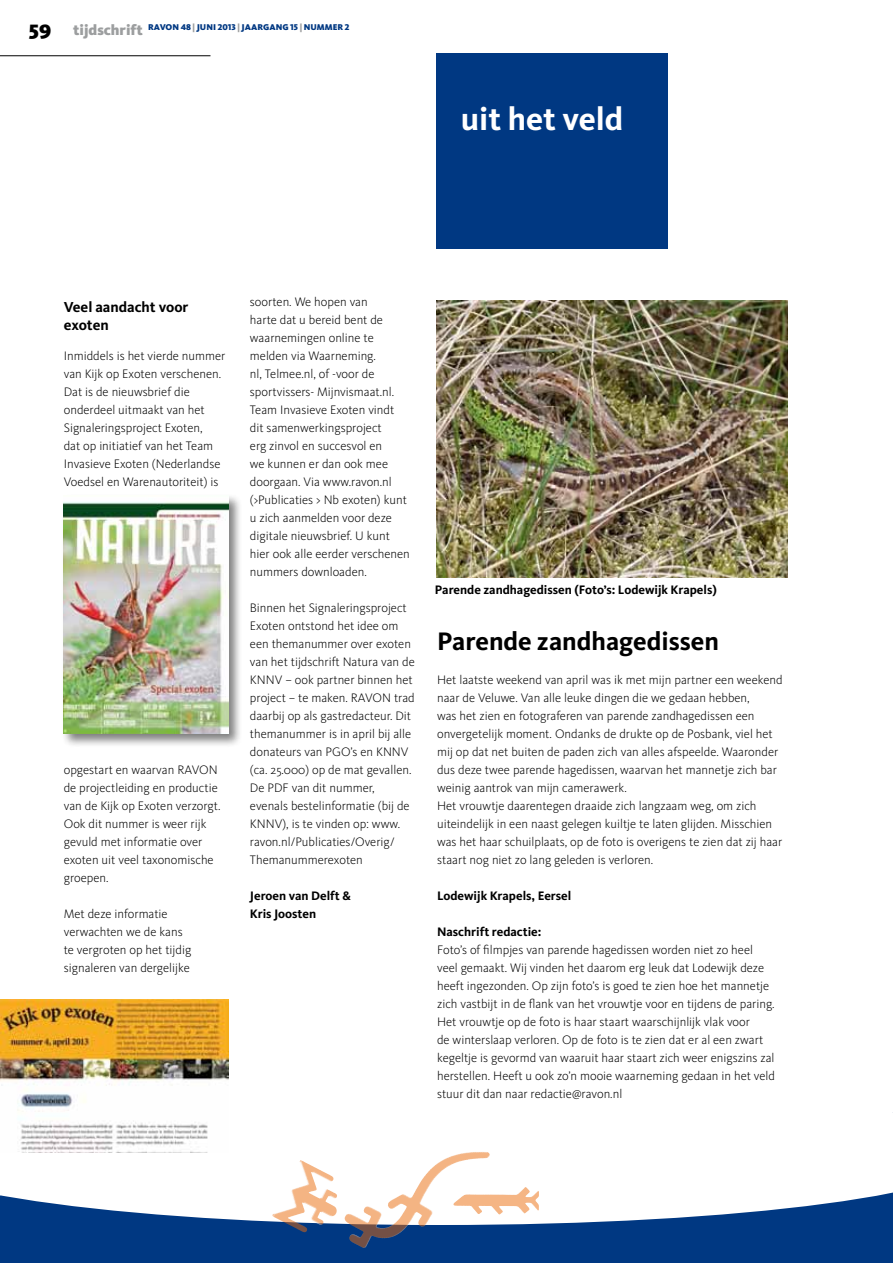
<style>
.page{position:relative;width:893px;height:1263px;background:#fff}
.page>*{position:absolute;margin:0;border:0;box-sizing:border-box;transform-origin:0 0}
.t1{font:700 33px "Kievit OT";color:#fff}
.t2{font:700 26.25px "Kievit OT";color:#000}
.t3{font:700 15px/18px "Kievit OT";color:#000}
.t4{font:300 12.75px/18px "Kievit OT";color:#000}
.t5{font:700 12.75px/18px "Kievit OT";color:#000}
.t6{font:900 8.7px "Kievit OT";letter-spacing:.005em;color:#003882}
.s1{font-size:21px;color:#000}
.s2{font-size:15px;color:#9c9e9f}
.s3{color:#9c9e9f}
</style>
<div class="page">
<hr style="left:0;top:55px;width:210px;height:1px;background:#000">
<div style="left:0;top:1113px;width:893px;height:150px;background:#003882"></div>
<svg style="left:0;top:1112px;width:893px;height:113px;background:#e7e9ee"></svg>
<img style="left:0;top:1000px;width:229px;height:152px">
<div style="left:61px;top:494px;width:182px;height:253px;background:#000;opacity:.5"></div>
<img style="left:64px;top:496px;width:165px;height:237px">
<div style="left:436px;top:54px;width:232px;height:195px;background:#003882"></div>
<img style="left:436px;top:300px;width:351px;height:278px">
<p class="t6" style="left:29px;top:21px;width:223px"><span class="s1">59</span> <span class="s2">TIJDSCHRIFT</span> RAVON 48 <span class="s3">|</span> JUN I 2013 <span class="s3">|</span> JAAR</p>
<p class="t6" style="left:263px;top:21px;width:88px">GANG 15 <span class="s3">|</span> N UMMER 2</p>
<h1 class="t1" style="left:461px;top:99px;width:164px">uit het veld</h1>
<p class="t3" style="left:64px;top:298px;width:126px">Veel aandacht voor exoten</p>
<p class="t4" style="left:64px;top:347px;width:163px">Inmiddels is het vierde nummer van Kijk op Exoten verschenen.<br>Dat is de nieuwsbrief die onderdeel uitmaakt van het<br>Signaleringsproject Exoten,<br>dat op initiatief van het Team<br>Invasieve Exoten (Nederlandse<br>Voedsel en Warenautoriteit) is</p>
<p class="t4" style="left:64px;top:761px;width:158px">opgestart en waarvan RAVON de projectleiding en productie van de Kijk op Exoten verzorgt.<br>Ook dit nummer is weer rijk gevuld met informatie over exoten uit veel taxonomische groepen.</p>
<p class="t4" style="left:64px;top:905px;width:129px">Met deze informatie verwachten we de kans te vergroten op het tijdig signaleren van dergelijke</p>
<p class="t4" style="left:250px;top:293px;width:161px">soorten. We hopen van<br>harte dat u bereid bent de waarnemingen online te melden via Waarneming.<br>nl, Telmee.nl, of -voor de sportvissers- Mijnvismaat.nl.<br>Team Invasieve Exoten vindt dit samenwerkingsproject<br>erg zinvol en succesvol en<br>we kunnen er dan ook mee doorgaan. Via www.ravon.nl (&gt;Publicaties &gt; Nb exoten) kunt u zich aanmelden voor deze digitale nieuwsbrief. U kunt hier ook alle eerder verschenen nummers downloaden.</p>
<p class="t4" style="left:250px;top:599px;width:166px">Binnen het Signaleringsproject<br>Exoten ontstond het idee om een themanummer over exoten van het tijdschrift Natura van de<br>KNNV – ook partner binnen het project – te maken. RAVON trad daarbij op als gastredacteur. Dit themanummer is in april bij alle donateurs van PGO’s en KNNV (ca. 25.000) op de mat gevallen.<br>De PDF van dit nummer, evenals bestelinformatie (bij de<br>KNNV), is te vinden op: www. ravon.nl/Publicaties/Overig/<br>Themanummerexoten</p>
<p class="t5" style="left:250px;top:887px;width:102px">Jeroen van Delft &amp;<br>Kris Joosten</p>
<p class="t5" style="left:435px;top:581px;width:283px">Parende zandhagedissen (Foto’s: Lodewijk Krapels)</p>
<h2 class="t2" style="left:437px;top:625px;width:284px">Parende zandhagedissen</h2>
<p class="t4" style="left:437px;top:671px;width:347px">Het laatste weekend van april was ik met mijn partner een weekend naar de Veluwe. Van alle leuke dingen die we gedaan hebben,<br>was het zien en fotograferen van parende zandhagedissen een onvergetelijk moment. Ondanks de drukte op de Posbank, viel het mij op dat net buiten de paden zich van alles afspeelde. Waaronder dus deze twee parende hagedissen, waarvan het mannetje zich bar weinig aantrok van mijn camerawerk.<br>Het vrouwtje daarentegen draaide zich langzaam weg, om zich uiteindelijk in een naast gelegen kuiltje te laten glijden. Misschien was het haar schuilplaats, op de foto is overigens te zien dat zij haar staart nog niet zo lang geleden is verloren.</p>
<p class="t5" style="left:437px;top:887px;width:136px">Lodewijk Krapels, Eersel</p>
<p class="t5" style="left:437px;top:923px;width:106px">Naschrift redactie:</p>
<p class="t4" style="left:437px;top:941px;width:339px">Foto’s of filmpjes van parende hagedissen worden niet zo heel veel gemaakt. Wij vinden het daarom erg leuk dat Lodewijk deze heeft ingezonden. Op zijn foto’s is goed te zien hoe het mannetje zich vastbijt in de flank van het vrouwtje voor en tijdens de paring.<br>Het vrouwtje op de foto is haar staart waarschijnlijk vlak voor<br>de winterslaap verloren. Op de foto is te zien dat er al een zwart kegeltje is gevormd van waaruit haar staart zich weer enigszins zal herstellen. Heeft u ook zo’n mooie waarneming gedaan in het veld stuur dit dan naar redactie@ravon.nl</p>
</div>
